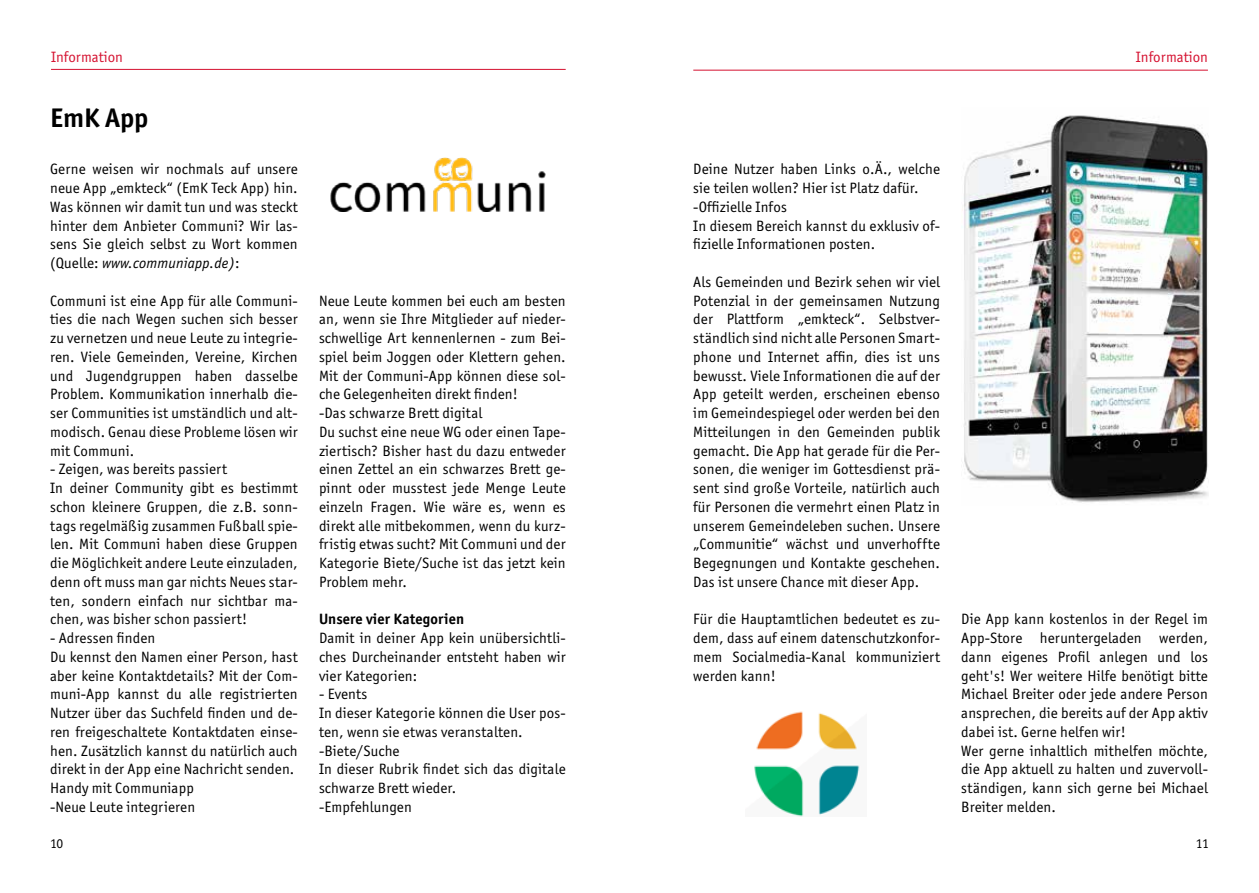
<style>
.page{position:relative;width:1259px;height:893px;background:#fff}
.page>*{position:absolute;margin:0;border:0;box-sizing:border-box;transform-origin:0 0}
.t1{font:700 27px "Officina Sans ITC Std";color:#000}
.t2{font:15px/18.8px "Officina Sans ITC Std";letter-spacing:.01em;color:#000}
.t3{font:15px "Officina Sans ITC Std";color:#d51130}
.t4{font:700 15px "Officina Sans ITC Std";letter-spacing:.01em;color:#000}
.t5{font:13.5px "Officina Sans ITC Std";color:#000}
.s1{font-style:italic}
</style>
<div class="page">
<hr style="left:51px;top:69px;width:515px;height:1px;background:#d51130">
<hr style="left:693px;top:70px;width:515px;height:1px;background:#d51130">
<img style="left:330px;top:157px;width:216px;height:54px">
<img style="left:964px;top:115px;width:244px;height:388px">
<img style="left:754px;top:711px;width:106px;height:106px">
<p class="t3" style="left:51px;top:48px;width:74px">Information</p>
<h1 class="t1" style="left:50px;top:101px;width:100px">EmK App</h1>
<p class="t2" style="left:50px;top:160px;width:249px;text-align:justify">Gerne weisen wir nochmals auf unsere neue App „emkteck“ (EmK Teck App) hin.<br>Was können wir damit tun und was steckt hinter dem Anbieter Communi? Wir las&shy;sens Sie gleich selbst zu Wort kommen (Quelle: <span class="s1">www.communiapp.de)</span>:</p>
<p class="t2" style="left:50px;top:291px;width:249px;text-align:justify">Communi ist eine App für alle Communi&shy;ties die nach Wegen suchen sich besser zu vernetzen und neue Leute zu integrie&shy;ren. Viele Gemeinden, Vereine, Kirchen und Jugendgruppen haben dasselbe Problem. Kommunikation innerhalb die&shy;ser Communities ist umständlich und alt&shy;modisch. Genau diese Probleme lösen wir mit Communi.</p>
<p class="t2" style="left:50px;top:460px;width:249px">- Zeigen, was bereits passiert<br>In deiner Community gibt es bestimmt schon kleinere Gruppen, die z.B. sonn&shy;tags regelmäßig zusammen Fußball spie&shy;len. Mit Communi haben diese Gruppen die Möglichkeit andere Leute einzuladen, denn oft muss man gar nichts Neues star&shy;ten, sondern einfach nur sichtbar ma&shy;chen, was bisher schon passiert!</p>
<p class="t2" style="left:50px;top:629px;width:249px">- Adressen finden<br>Du kennst den Namen einer Person, hast aber keine Kontaktdetails? Mit der Com&shy;muni-App kannst du alle registrierten Nutzer über das Suchfeld finden und de&shy;ren freigeschaltete Kontaktdaten einse&shy;hen. Zusätzlich kannst du natürlich auch direkt in der App eine Nachricht senden.<br>Handy mit Communiapp<br>-Neue Leute integrieren</p>
<p class="t2" style="left:319px;top:291px;width:248px">Neue Leute kommen bei euch am besten an, wenn sie Ihre Mitglieder auf nieder&shy;schwellige Art kennenlernen - zum Bei&shy;spiel beim Joggen oder Klettern gehen.<br>Mit der Communi-App können diese sol&shy;che Gelegenheiten direkt finden!<br>-Das schwarze Brett digital<br>Du suchst eine neue WG oder einen Tape&shy;ziertisch? Bisher hast du dazu entweder einen Zettel an ein schwarzes Brett ge&shy;pinnt oder musstest jede Menge Leute einzeln Fragen. Wie wäre es, wenn es direkt alle mitbekommen, wenn du kurz&shy;fristig etwas sucht? Mit Communi und der Kategorie Biete/Suche ist das jetzt kein Problem mehr.</p>
<p class="t4" style="left:319px;top:610px;width:147px">Unsere vier Kategorien</p>
<p class="t2" style="left:319px;top:629px;width:248px;text-align:justify">Damit in deiner App kein unübersichtli&shy;ches Durcheinander entsteht haben wir vier Kategorien:</p>
<p class="t2" style="left:319px;top:685px;width:248px">- Events<br>In dieser Kategorie können die User pos&shy;ten, wenn sie etwas veranstalten. -Biete/Suche<br>In dieser Rubrik findet sich das digitale schwarze Brett wieder.<br>-Empfehlungen</p>
<p class="t3" style="left:1136px;top:48px;width:74px">Information</p>
<p class="t2" style="left:693px;top:160px;width:248px">Deine Nutzer haben Links o.Ä., welche sie teilen wollen? Hier ist Platz dafür. -Offizielle Infos<br>In diesem Bereich kannst du exklusiv of&shy;fizielle Informationen posten.</p>
<p class="t2" style="left:693px;top:272px;width:248px;text-align:justify">Als Gemeinden und Bezirk sehen wir viel Potenzial in der gemeinsamen Nutzung der Plattform „emkteck“. Selbstver&shy;ständlich sind nicht alle Personen Smart&shy;phone und Internet affin, dies ist uns bewusst. Viele Informationen die auf der App geteilt werden, erscheinen ebenso im Gemeindespiegel oder werden bei den Mitteilungen in den Gemeinden publik gemacht. Die App hat gerade für die Per&shy;sonen, die weniger im Gottesdienst prä&shy;sent sind große Vorteile, natürlich auch für Personen die vermehrt einen Platz in unserem Gemeindeleben suchen. Unsere „Communitie“ wächst und unverhoffte Begegnungen und Kontakte geschehen.<br>Das ist unsere Chance mit dieser App.</p>
<p class="t2" style="left:693px;top:610px;width:248px;text-align:justify">Für die Hauptamtlichen bedeutet es zu&shy;dem, dass auf einem datenschutzkonfor&shy;mem Socialmedia-Kanal kommuniziert werden kann!</p>
<p class="t2" style="left:961px;top:610px;width:248px">Die App kann kostenlos in der Regel im App-Store heruntergeladen werden, dann eigenes Profil anlegen und los geht's! Wer weitere Hilfe benötigt bitte Michael Breiter oder jede andere Person ansprechen, die bereits auf der App aktiv dabei ist. Gerne helfen wir!<br>Wer gerne inhaltlich mithelfen möchte, die App aktuell zu halten und zuvervoll&shy;ständigen, kann sich gerne bei Michael Breiter melden.</p>
<p class="t5" style="left:50px;top:836px;width:14px">10</p>
<p class="t5" style="left:1196px;top:836px;width:14px">11</p>
</div>
